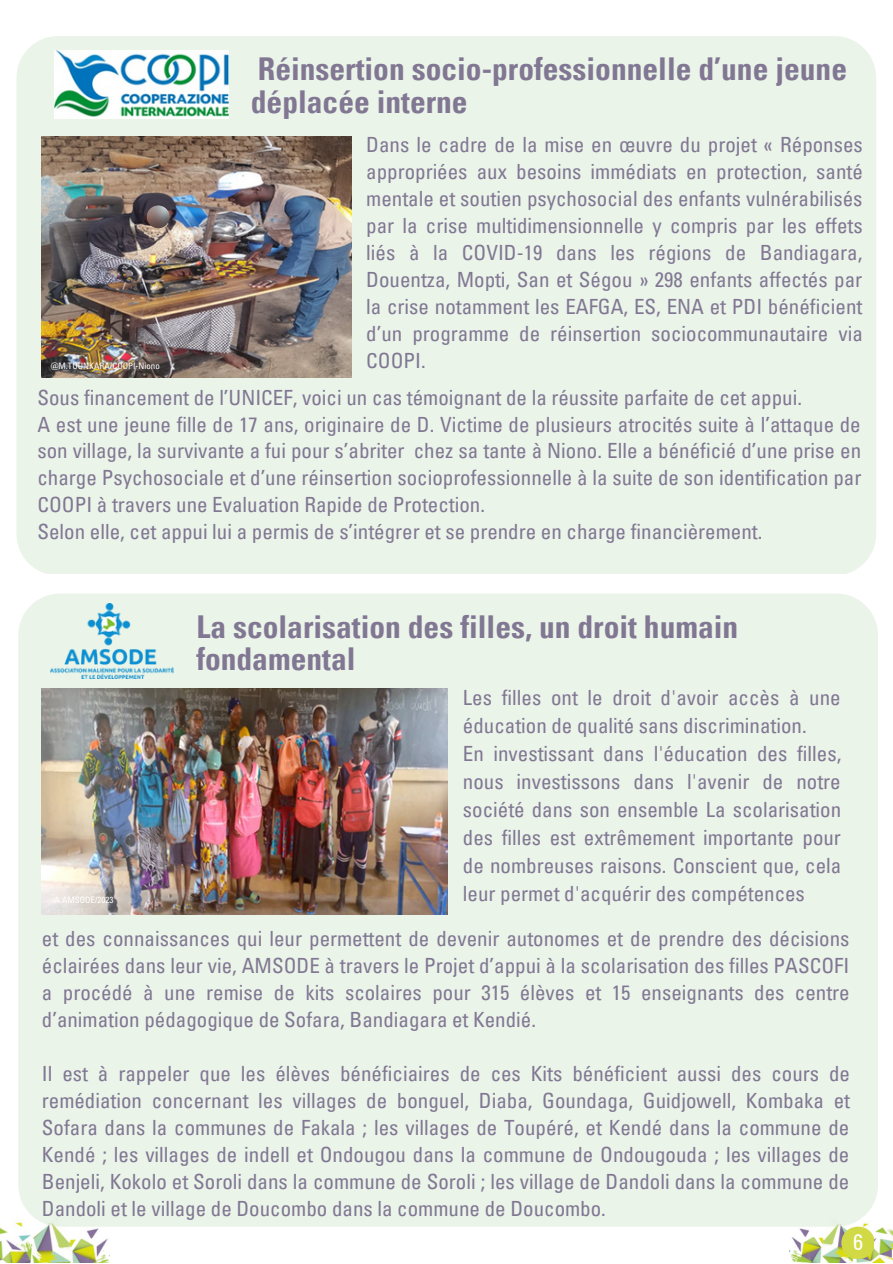
<style>
.page{position:relative;width:893px;height:1264px;background:#fff}
.page>*{position:absolute;margin:0;border:0;box-sizing:border-box;transform-origin:0 0}
.t1{font:700 condensed 31.5px/32.5px "Univers LT Pro";color:#817793}
.t2{font:condensed 22.5px "Univers LT Pro";color:#fff}
.t3{font:condensed 21px/27px "Univers LT Pro";color:#817793;text-align:justify}
.t4{font:condensed 8.85px "Univers LT Pro";color:#fff}
</style>
<div class="page">
<img style="left:0;top:1222px;width:110px;height:40px">
<img style="left:789px;top:1226px;width:103px;height:36px">
<svg style="left:841px;top:1226px;width:32px;height:32px"></svg>
<div style="left:17px;top:36px;width:859px;height:537px;background:#eaf4e8"></div>
<img style="left:55px;top:51px;width:174px;height:67px">
<img style="left:42px;top:137px;width:309px;height:240px">
<img style="left:147px;top:205px;width:23px;height:23px;border-radius:50%">
<div style="left:18px;top:593px;width:859px;height:633px;background:#eaf4e8"></div>
<img style="left:50px;top:603px;width:123px;height:75px">
<img style="left:42px;top:688px;width:406px;height:226px">
<p class="t4" style="left:51px;top:363px;width:111px">@M.TOUNKARA/COOPI-Niono</p>
<h1 class="t1" style="left:251px;top:57px;width:597px">Réinsertion socio-professionnelle d’une jeune déplacée interne</h1>
<p class="t3" style="left:366px;top:134px;width:498px">Dans le cadre de la mise en œuvre du projet « Réponses appropriées aux besoins immédiats en protection, santé mentale et soutien psychosocial des enfants vulnérabilisés par la crise multidimensionnelle y compris par les effets liés à la COVID-19 dans les régions de Bandiagara, Douentza, Mopti, San et Ségou » 298 enfants affectés par la crise notamment les EAFGA, ES, ENA et PDI bénéficient d’un programme de réinsertion sociocommunautaire via COOPI.</p>
<p class="t3" style="left:37px;top:386px;width:825px;text-align:left">Sous financement de l’UNICEF, voici un cas témoignant de la réussite parfaite de cet appui.<br>A est une jeune fille de 17 ans, originaire de D. Victime de plusieurs atrocités suite à l’attaque de son village, la survivante a fui pour s’abriter chez sa tante à Niono. Elle a bénéficié d’une prise en charge Psychosociale et d’une réinsertion socioprofessionnelle à la suite de son identification par COOPI à travers une Evaluation Rapide de Protection.<br>Selon elle, cet appui lui a permis de s’intégrer et se prendre en charge financièrement.</p>
<p class="t4" style="left:55px;top:896px;width:60px">A.AMSODE/2023</p>
<h1 class="t1" style="left:196px;top:614px;width:543px">La scolarisation des filles, un droit humain fondamental</h1>
<p class="t3" style="left:463px;top:685px;width:380px;line-height:28px;text-align:left">Les filles ont le droit d'avoir accès à une éducation de qualité sans discrimination.<br>En investissant dans l'éducation des filles, nous investissons dans l'avenir de notre société dans son ensemble La scolarisation des filles est extrêmement importante pour de nombreuses raisons. Conscient que, cela leur permet d'acquérir des compétences</p>
<p class="t3" style="left:42px;top:928px;width:809px">et des connaissances qui leur permettent de devenir autonomes et de prendre des décisions éclairées dans leur vie, AMSODE à travers le Projet d’appui à la scolarisation des filles PASCOFI a procédé à une remise de kits scolaires pour 315 élèves et 15 enseignants des centre d’animation pédagogique de Sofara, Bandiagara et Kendié.</p>
<p class="t3" style="left:42px;top:1063px;width:809px">Il est à rappeler que les élèves bénéficiaires de ces Kits bénéficient aussi des cours de remédiation concernant les villages de bonguel, Diaba, Goundaga, Guidjowell, Kombaka et Sofara dans la communes de Fakala ; les villages de Toupéré, et Kendé dans la commune de Kendé ; les villages de indell et Ondougou dans la commune de Ondougouda ; les villages de Benjeli, Kokolo et Soroli dans la commune de Soroli ; les village de Dandoli dans la commune de Dandoli et le village de Doucombo dans la commune de Doucombo.</p>
<p class="t2" style="left:853px;top:1233px;width:11px">6</p>
</div>
